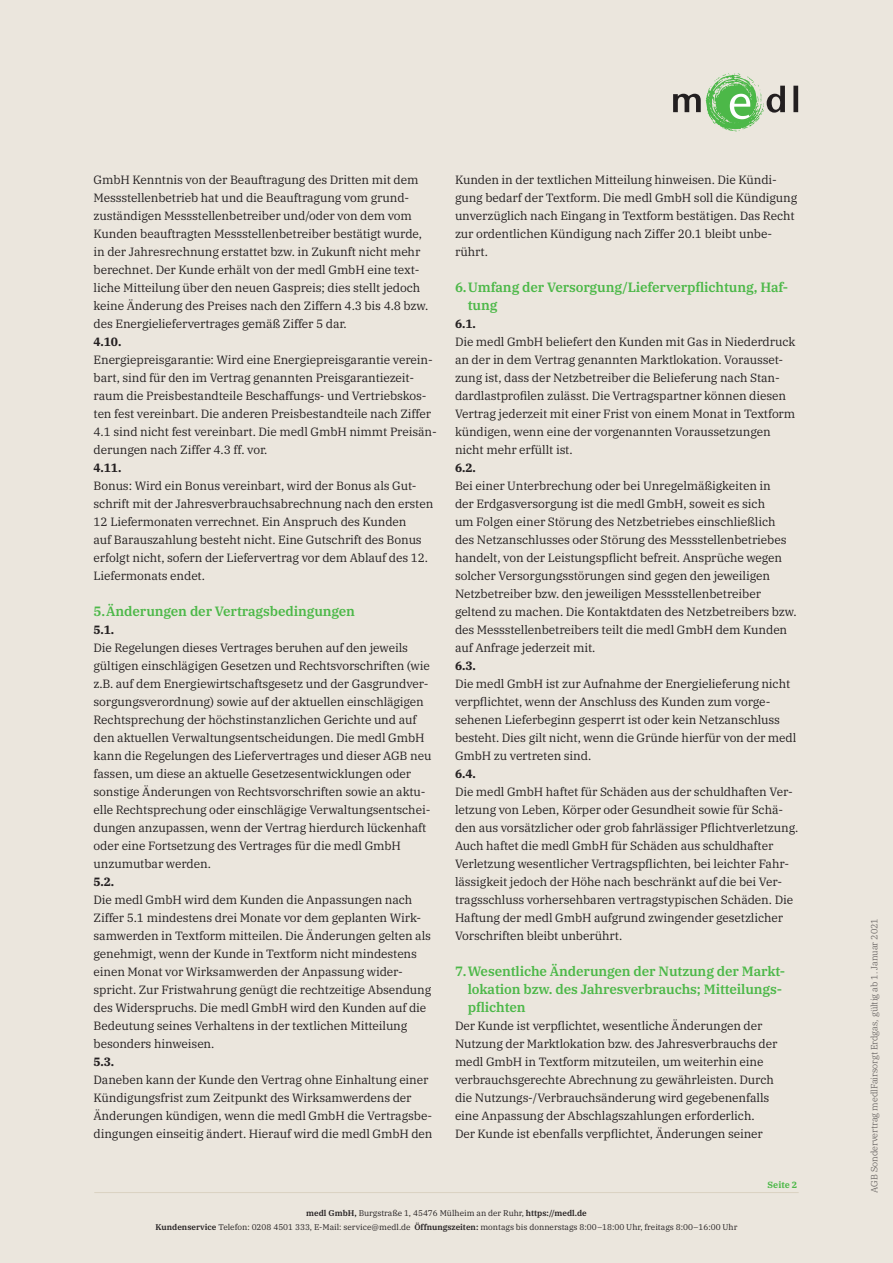
<style>
.page{position:relative;width:893px;height:1263px;background:#ebe6dd}
.page>*{position:absolute;margin:0;border:0;box-sizing:border-box;transform-origin:0 0}
.t1{font:600 13.5px/18px "IBM Plex Serif";letter-spacing:-.01em;color:#4cb848}
.t2{font:12px/18px "IBM Plex Serif";letter-spacing:-.01em;color:#231f20}
.t3{font:700 12px "IBM Plex Serif";color:#231f20}
.t4{font:300 9px "IBM Plex Serif";color:#4c4848}
.t5{font:700 9px "IBM Plex Serif";color:#4cb848}
.t6{font:8.25px/13.5px "IBM Plex Serif";color:#231f20;text-align:center}
.s1{font-weight:600}
</style>
<div class="page">
<hr style="left:94px;top:1192px;width:705px;height:1px;background:#dad2c2">
<svg style="left:673px;top:73px;width:125px;height:58px"></svg>
<p class="t2" style="left:94px;top:169px;width:336px">GmbH Kenntnis von der Beauftragung des Dritten mit dem Messstellenbetrieb hat und die Beauftragung vom grund&shy;zuständigen Messstellenbetreiber und/oder von dem vom Kunden beauftragten Messstellenbetreiber bestätigt wurde, in der Jahresrechnung erstattet bzw. in Zukunft nicht mehr berechnet. Der Kunde erhält von der medl GmbH eine text&shy;liche Mitteilung über den neuen Gaspreis; dies stellt jedoch keine Änderung des Preises nach den Ziffern 4.3 bis 4.8 bzw. des Energieliefervertrages gemäß Ziffer 5 dar.</p>
<p class="t3" style="left:94px;top:332px;width:29px">4.10.</p>
<p class="t2" style="left:94px;top:349px;width:345px">Energiepreisgarantie: Wird eine Energiepreisgarantie verein&shy;bart, sind für den im Vertrag genannten Preisgarantiezeit&shy;raum die Preisbestandteile Beschaffungs- und Vertriebskos&shy;ten fest vereinbart. Die anderen Preisbestandteile nach Ziffer 4.1 sind nicht fest vereinbart. Die medl GmbH nimmt Preisän&shy;derungen nach Ziffer 4.3 ff. vor.</p>
<p class="t3" style="left:94px;top:458px;width:29px">4.11.</p>
<p class="t2" style="left:94px;top:475px;width:341px">Bonus: Wird ein Bonus vereinbart, wird der Bonus als Gut&shy;schrift mit der Jahresverbrauchsabrechnung nach den ersten 12 Liefermonaten verrechnet. Ein Anspruch des Kunden<br>auf Barauszahlung besteht nicht. Eine Gutschrift des Bonus erfolgt nicht, sofern der Liefervertrag vor dem Ablauf des 12.<br>Liefermonats endet.</p>
<p class="t1" style="left:94px;top:601px;width:263px">5.Änderungen der Vertragsbedingungen</p>
<p class="t3" style="left:94px;top:620px;width:22px">5.1.</p>
<p class="t2" style="left:94px;top:637px;width:339px">Die Regelungen dieses Vertrages beruhen auf den jeweils gültigen einschlägigen Gesetzen und Rechtsvorschriften (wie z.B. auf dem Energiewirtschaftsgesetz und der Gasgrundver&shy;sorgungsverordnung) sowie auf der aktuellen einschlägigen Rechtsprechung der höchstinstanzlichen Gerichte und auf den aktuellen Verwaltungsentscheidungen. Die medl GmbH kann die Regelungen des Liefervertrages und dieser AGB neu fassen, um diese an aktuelle Gesetzesentwicklungen oder sonstige Änderungen von Rechtsvorschriften sowie an aktu&shy;elle Rechtsprechung oder einschlägige Verwaltungsentschei&shy;dungen anzupassen, wenn der Vertrag hierdurch lückenhaft oder eine Fortsetzung des Vertrages für die medl GmbH unzumutbar werden.</p>
<p class="t3" style="left:94px;top:872px;width:22px">5.2.</p>
<p class="t2" style="left:94px;top:889px;width:339px">Die medl GmbH wird dem Kunden die Anpassungen nach Ziffer 5.1 mindestens drei Monate vor dem geplanten Wirk&shy;samwerden in Textform mitteilen. Die Änderungen gelten als genehmigt, wenn der Kunde in Textform nicht mindestens einen Monat vor Wirksamwerden der Anpassung wider&shy;spricht. Zur Fristwahrung genügt die rechtzeitige Absendung des Widerspruchs. Die medl GmbH wird den Kunden auf die Bedeutung seines Verhaltens in der textlichen Mitteilung besonders hinweisen.</p>
<p class="t3" style="left:94px;top:1052px;width:22px">5.3.</p>
<p class="t2" style="left:94px;top:1069px;width:341px">Daneben kann der Kunde den Vertrag ohne Einhaltung einer Kündigungsfrist zum Zeitpunkt des Wirksamwerdens der Änderungen kündigen, wenn die medl GmbH die Vertragsbe&shy;dingungen einseitig ändert. Hierauf wird die medl GmbH den</p>
<p class="t2" style="left:455px;top:169px;width:344px">Kunden in der textlichen Mitteilung hinweisen. Die Kündi&shy;gung bedarf der Textform. Die medl GmbH soll die Kündigung unverzüglich nach Eingang in Textform bestätigen. Das Recht zur ordentlichen Kündigung nach Ziffer 20.1 bleibt unbe&shy;rührt.</p>
<p class="t1" style="left:468px;top:277px;width:322px;text-indent:-13px">6.Umfang der Versorgung/Lieferverpflichtung, Haf&shy;tung</p>
<p class="t3" style="left:455px;top:314px;width:22px">6.1.</p>
<p class="t2" style="left:455px;top:331px;width:342px">Die medl GmbH beliefert den Kunden mit Gas in Niederdruck an der in dem Vertrag genannten Marktlokation. Vorausset&shy;zung ist, dass der Netzbetreiber die Belieferung nach Stan&shy;dardlastprofilen zulässt. Die Vertragspartner können diesen Vertrag jederzeit mit einer Frist von einem Monat in Textform kündigen, wenn eine der vorgenannten Voraussetzungen nicht mehr erfüllt ist.</p>
<p class="t3" style="left:455px;top:458px;width:22px">6.2.</p>
<p class="t2" style="left:455px;top:475px;width:343px">Bei einer Unterbrechung oder bei Unregelmäßigkeiten in<br>der Erdgasversorgung ist die medl GmbH, soweit es sich<br>um Folgen einer Störung des Netzbetriebes einschließlich des Netzanschlusses oder Störung des Messstellenbetriebes handelt, von der Leistungspflicht befreit. Ansprüche wegen solcher Versorgungsstörungen sind gegen den jeweiligen Netzbetreiber bzw. den jeweiligen Messstellenbetreiber geltend zu machen. Die Kontaktdaten des Netzbetreibers bzw. des Messstellenbetreibers teilt die medl GmbH dem Kunden auf Anfrage jederzeit mit.</p>
<p class="t3" style="left:455px;top:656px;width:22px">6.3.</p>
<p class="t2" style="left:455px;top:673px;width:343px">Die medl GmbH ist zur Aufnahme der Energielieferung nicht verpflichtet, wenn der Anschluss des Kunden zum vorge&shy;sehenen Lieferbeginn gesperrt ist oder kein Netzanschluss besteht. Dies gilt nicht, wenn die Gründe hierfür von der medl GmbH zu vertreten sind.</p>
<p class="t3" style="left:455px;top:764px;width:22px">6.4.</p>
<p class="t2" style="left:455px;top:781px;width:345px">Die medl GmbH haftet für Schäden aus der schuldhaften Ver&shy;letzung von Leben, Körper oder Gesundheit sowie für Schä&shy;den aus vorsätzlicher oder grob fahrlässiger Pflichtverletzung.<br>Auch haftet die medl GmbH für Schäden aus schuldhafter Verletzung wesentlicher Vertragspflichten, bei leichter Fahr&shy;lässigkeit jedoch der Höhe nach beschränkt auf die bei Ver&shy;tragsschluss vorhersehbaren vertragstypischen Schäden. Die Haftung der medl GmbH aufgrund zwingender gesetzlicher Vorschriften bleibt unberührt.</p>
<p class="t1" style="left:468px;top:961px;width:319px;text-indent:-13px">7.Wesentliche Änderungen der Nutzung der Markt&shy;lokation bzw. des Jahresverbrauchs; Mitteilungs&shy;pflichten</p>
<p class="t2" style="left:455px;top:1015px;width:324px">Der Kunde ist verpflichtet, wesentliche Änderungen der Nutzung der Marktlokation bzw. des Jahresverbrauchs der medl GmbH in Textform mitzuteilen, um weiterhin eine verbrauchsgerechte Abrechnung zu gewährleisten. Durch die Nutzungs-/Verbrauchsänderung wird gegebenenfalls eine Anpassung der Abschlagszahlungen erforderlich.<br>Der Kunde ist ebenfalls verpflichtet, Änderungen seiner</p>
<p class="t5" style="left:768px;top:1178px;width:31px">Seite 2</p>
<p class="t6" style="left:156px;top:1206px;width:583px"><span class="s1">medl GmbH,</span> Burgstraße 1, 45476 Mülheim an der Ruhr, <span class="s1">https://medl.de<br>Kundenservice</span> Telefon: 0208 4501 333, E-Mail: service@medl.de <span class="s1">Öffnungszeiten:</span> montags bis donnerstags 8:00–18:00 Uhr, freitags 8:00–16:00 Uhr</p>
<p class="t4" style="left:867px;top:1193px;width:276px;rotate:-90deg">AGB Sondervertrag medlFairsorgt Erdgas, gültig ab 1. Januar 2021</p>
</div>
